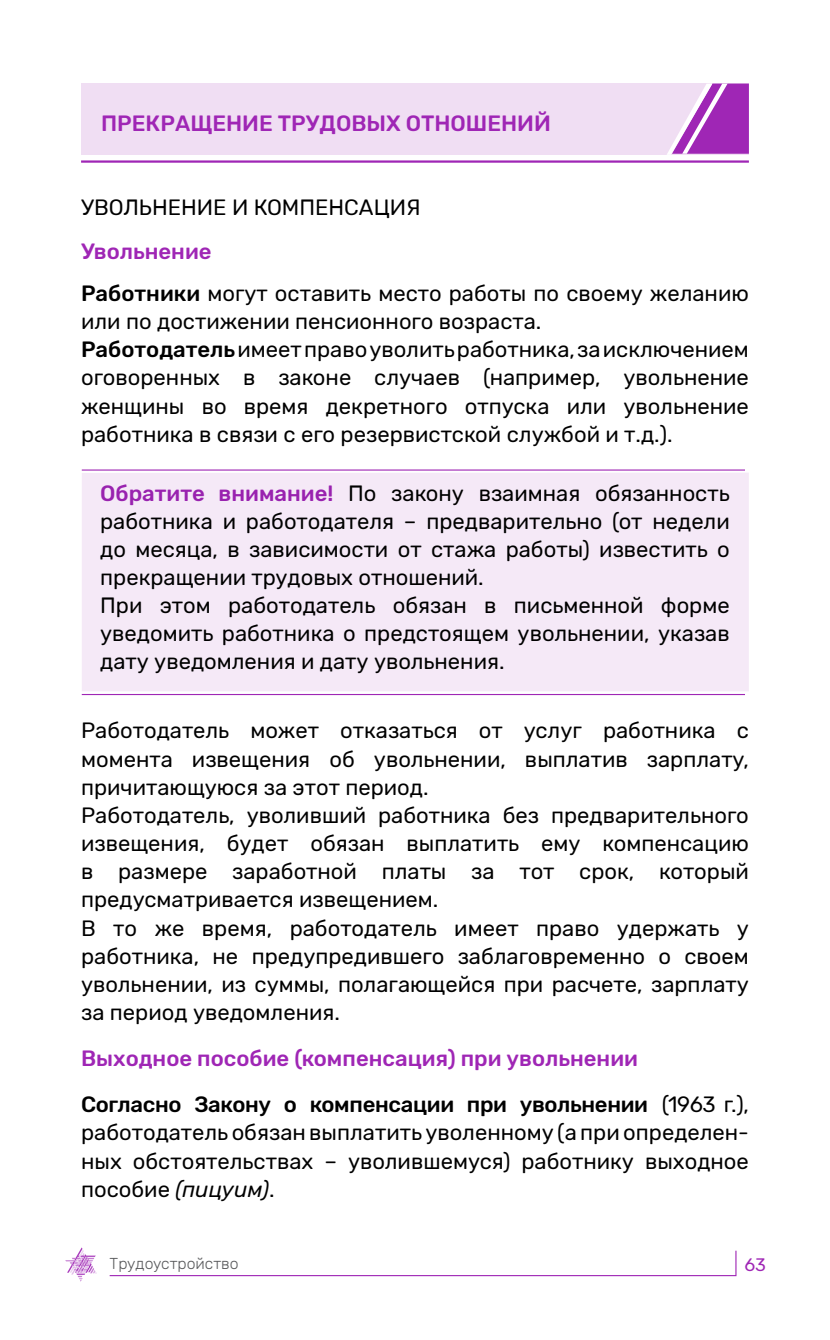
<style>
.page{position:relative;width:830px;height:1340px;background:#fff}
.page>*{position:absolute;margin:0;border:0;box-sizing:border-box;transform-origin:0 0}
.t1{font:22.05px/28.1px "Rubik";color:#000}
.t2{font:500 22.05px/46.1px "Rubik";letter-spacing:-.01em;color:#9f26b5}
.t3{font:18px "Rubik";color:#9f26b5}
.t4{font:300 15.75px "Rubik";color:#58595b}
.s1{font-weight:500;color:#9f26b5}
.s2{font-weight:500}
.s3{font-style:inherit}
.s4{color:#000}
.s5{font-weight:400;color:#000}
.s6{font-weight:400;color:#fff}
.s7{font-style:italic}
</style>
<div class="page">
<svg style="left:109px;top:1250px;width:627px;height:26px"></svg>
<svg style="left:65px;top:1247px;width:32px;height:34px"></svg>
<div style="left:81px;top:84px;width:667px;height:71px;background:#f0def3"></div>
<hr style="left:81px;top:160px;width:667px;height:3px;background:#9f26b5">
<svg style="left:667px;top:84px;width:81px;height:71px"></svg>
<div style="left:82px;top:472px;width:666px;height:219px;background:#f5e9f7"></div>
<hr style="left:82px;top:469px;width:662px;height:1px;background:#9f26b5">
<hr style="left:82px;top:694px;width:662px;height:1px;background:#9f26b5">
<p class="t2" style="left:101px;top:101px;width:33px">Прекращение</p>
<p class="t2" style="left:278px;top:101px;width:17px">трудовых</p>
<p class="t2" style="left:405px;top:101px;width:16px">отно</p>
<p class="t2" style="left:465px;top:101px;width:37px">шени</p>
<p class="t2" style="left:534px;top:101px;width:18px">й</p>
<p class="t1" style="left:81px;top:194px;width:28px">Увол</p>
<p class="t1" style="left:139px;top:194px;width:29px">ьнение</p>
<p class="t1" style="left:232px;top:194px;width:38px">и компенсаци</p>
<p class="t1" style="left:406px;top:194px;width:16px">я</p>
<p class="t1" style="left:81px;top:231px;width:669px;line-height:41.6px"><span class="s1">Увольнение<br></span><span class="s2">Работники</span> могут оставить место работы по своему желанию</p>
<p class="t1" style="left:81px;top:308px;width:669px">или по достижении пенсионного возраста.<br><span class="s2">Работодатель</span>имеетправоуволитьработника, заисключением оговоренных в законе случаев (например, увольнение женщины во время декретного отпуска или увольнение работника в связи с его резервистской службой и т.д.).</p>
<p class="t1" style="left:100px;top:479px;width:630px"><span class="s1">Обратите внимание!</span> По закону взаимная обязанность работника и работодателя – предварительно (от недели до месяца, в зависимости от стажа работы) известить о прекращении трудовых отношений.<br>При этом работодатель обязан в письменной форме уведомить работника о предстоящем увольнении, указав дату уведомления и дату увольнения.</p>
<p class="t1" style="left:81px;top:717px;width:669px">Работодатель может отказаться от услуг работника с момента извещения об увольнении, выплатив зарплату, причитающуюся за этот период.<br>Работодатель, уволивший работника без предварительного извещения, будет обязан выплатить ему компенсацию в размере заработной платы за тот срок, который предусматривается извещением.<br>В то же время, работодатель имеет право удержать у работника, не предупредившего заблаговременно о своем увольнении, из суммы<span class="s3">,</span> полагающейся при расчете, зарплату за период уведомления.</p>
<p class="t2" style="left:81px;top:1036px;width:669px">Выходное пособие (компенсация) при увольнении<br><span class="s4">Согласно Закону о компенсации при увольнении</span> <span class="s5">(1963</span><span class="s6">г</span><span class="s5">г.),</span></p>
<p class="t1" style="left:81px;top:1119px;width:669px;text-align:justify">работодатель обязан выплатить уволенному (а при определен&shy;ных обстоятельствах – уволившемуся) работнику выходное пособие <span class="s7">(пицуим)</span>.</p>
<p class="t4" style="left:110px;top:1254px;width:130px">Трудоустройство</p>
<p class="t3" style="left:744px;top:1254px;width:23px">63</p>
</div>
